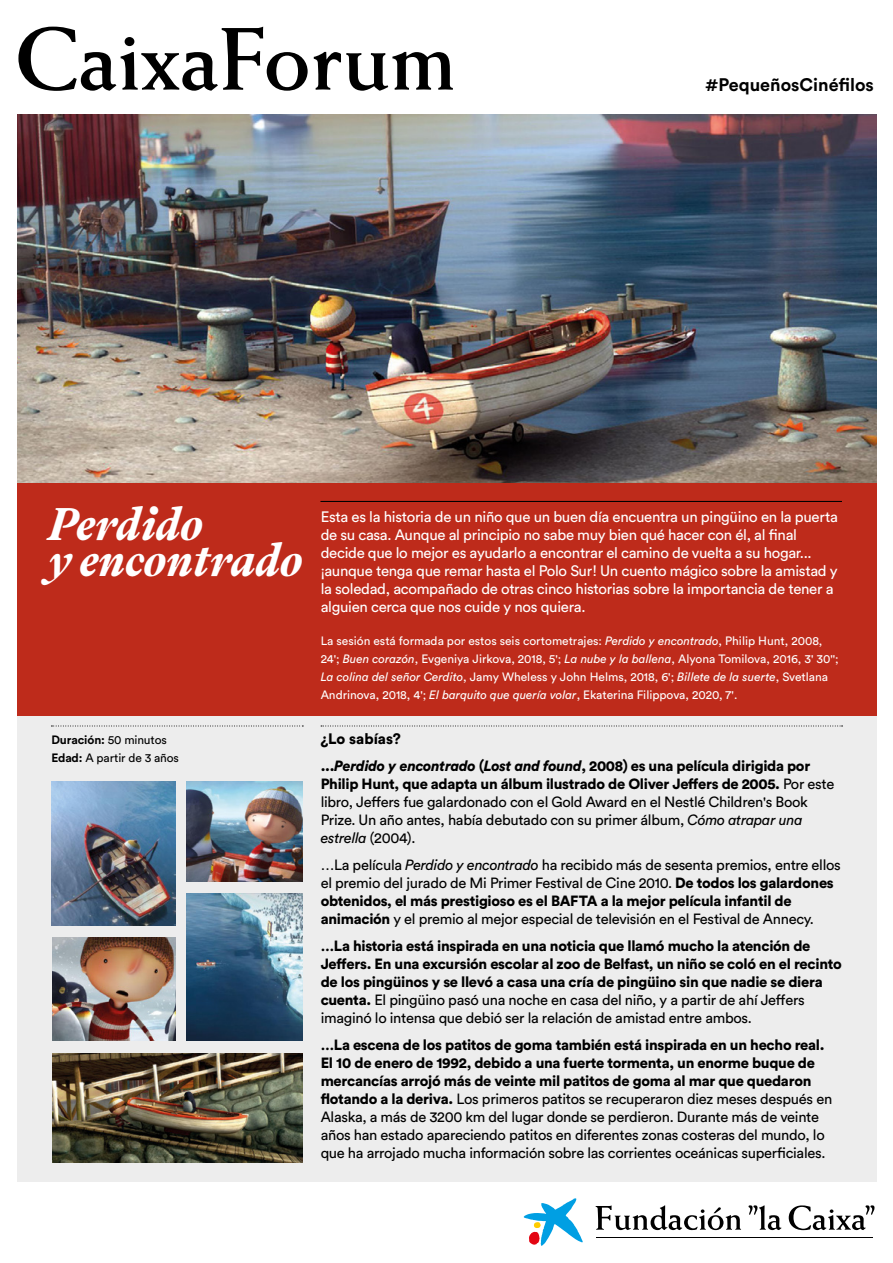
<style>
.page{position:relative;width:893px;height:1263px;background:#fff}
.page>*{position:absolute;margin:0;border:0;box-sizing:border-box;transform-origin:0 0}
.t1{font:italic 800 50.7px/36px "Addington CF";letter-spacing:.01em;color:#fff;scale:.92 1}
.t2{font:700 18px "Circular Std";color:#000}
.t3{font:15px/18px "Circular Std";letter-spacing:-.02em;color:#fff}
.t4{font:900 15px "Circular Std";color:#000}
.t5{font:14.7px/18px "Circular Std";letter-spacing:-.02em;color:#000}
.t6{font:900 14.7px/18px "Circular Std";letter-spacing:-.02em;color:#000}
.t7{font:12px/18px "Circular Std";color:#fff}
.t8{font:12px/18px "Circular Std";letter-spacing:-.01em;color:#000}
.s1{font-weight:700}
.s2{font-style:italic}
.s3{font-weight:900}
.s4{font-weight:900;font-style:italic}
.s5{font-weight:400}
</style>
<div class="page">
<div style="left:17px;top:627px;width:859px;height:636px;background:#ededed"></div>
<div style="left:17px;top:114px;width:859px;height:602px;background:#be2b1b"></div>
<div style="left:0;top:1182px;width:893px;height:81px;background:#fff"></div>
<svg style="left:18px;top:27px;width:290px;height:64px"></svg>
<svg style="left:314px;top:52px;width:139px;height:39px"></svg>
<svg style="left:524px;top:1198px;width:59px;height:48px"></svg>
<hr style="left:596px;top:1237px;width:277px;height:1px;background:#000">
<svg style="left:596px;top:1205px;width:145px;height:25px"></svg>
<svg style="left:748px;top:1205px;width:33px;height:25px"></svg>
<svg style="left:789px;top:1205px;width:86px;height:25px"></svg>
<hr style="left:321px;top:501px;width:521px;height:1px;background:#000">
<svg style="left:51px;top:726px;width:252px;height:1px"></svg>
<svg style="left:321px;top:726px;width:522px;height:1px"></svg>
<img style="left:17px;top:114px;width:859px;height:369px">
<img style="left:187px;top:782px;width:116px;height:100px">
<img style="left:52px;top:937px;width:124px;height:104px">
<img style="left:51px;top:782px;width:125px;height:143px">
<img style="left:187px;top:893px;width:116px;height:148px">
<img style="left:52px;top:1053px;width:251px;height:109px">
<p class="t2" style="left:705px;top:73px;width:170px">#PequeñosCinéfilos</p>
<h1 class="t1" style="left:49px;top:509px;width:277px">Perdido<br>y encontrado</h1>
<p class="t8" style="left:51px;top:731px;width:129px"><span class="s1">Duración:</span> 50 minutos<br><span class="s1">Edad:</span> A partir de 3 años</p>
<p class="t3" style="left:321px;top:508px;width:519px">Esta es la historia de un niño que un buen día encuentra un pingüino en la puerta de su casa. Aunque al principio no sabe muy bien qué hacer con él, al final decide que lo mejor es ayudarlo a encontrar el camino de vuelta a su hogar... ¡aunque tenga que remar hasta el Polo Sur! Un cuento mágico sobre la amistad y la soledad, acompañado de otras cinco historias sobre la importancia de tener a alguien cerca que nos cuide y nos quiera.</p>
<p class="t7" style="left:321px;top:632px;width:520px">La sesión está formada por estos seis cortometrajes: <span class="s2">Perdido y encontrado</span>, Philip Hunt, 2008, 24'; <span class="s2">Buen corazón</span>, Evgeniya Jirkova, 2018, 5'; <span class="s2">La nube y la ballena</span>, Alyona Tomilova, 2016, 3' 30''; <span class="s2">La colina del señor Cerdito</span>, Jamy Wheless y John Helms, 2018, 6'; <span class="s2">Billete de la suerte</span>, Svetlana Andrinova, 2018, 4'; <span class="s2">El barquito que quería volar</span>, Ekaterina Filippova, 2020, 7'.</p>
<p class="t4" style="left:321px;top:729px;width:82px">¿Lo sabías?</p>
<p class="t5" style="left:321px;top:757px;width:515px"><span class="s3">...</span><span class="s4">Perdido y encontrado</span> <span class="s3">(</span><span class="s4">Lost and found</span><span class="s3">, 2008) es una película dirigida por Philip Hunt, que adapta un álbum ilustrado de Oliver Jeffers de 2005.</span> Por este libro, Jeffers fue galardonado con el Gold Award en el Nestlé Children's Book Prize. Un año antes, había debutado con su primer álbum, <span class="s2">Cómo atrapar una estrella</span> (2004).</p>
<p class="t5" style="left:321px;top:856px;width:522px">…La película <span class="s2">Perdido y encontrado</span> ha recibido más de sesenta premios, entre ellos el premio del jurado de Mi Primer Festival de Cine 2010. <span class="s3">De todos los galardones obtenidos, el más prestigioso es el BAFTA a la mejor película infantil de animación</span> y el premio al mejor especial de televisión en el Festival de Annecy.</p>
<p class="t6" style="left:321px;top:936px;width:523px">…La historia está inspirada en una noticia que llamó mucho la atención de Jeffers. En una excursión escolar al zoo de Belfast, un niño se coló en el recinto de los pingüinos y se llevó a casa una cría de pingüino sin que nadie se diera cuenta. <span class="s5">El pingüino pasó una noche en casa del niño, y a partir de ahí Jeffers imaginó lo intensa que debió ser la relación de amistad entre ambos.</span></p>
<p class="t5" style="left:321px;top:1036px;width:513px"><span class="s3">…La escena de los patitos de goma también está inspirada en un hecho real.<br>El 10 de enero de 1992, debido a una fuerte tormenta, un enorme buque de mercancías arrojó más de veinte mil patitos de goma al mar que quedaron flotando a la deriva.</span> Los primeros patitos se recuperaron diez meses después en Alaska, a más de 3200 km del lugar donde se perdieron. Durante más de veinte años han estado apareciendo patitos en diferentes zonas costeras del mundo, lo que ha arrojado mucha información sobre las corrientes oceánicas superficiales.</p>
</div>
